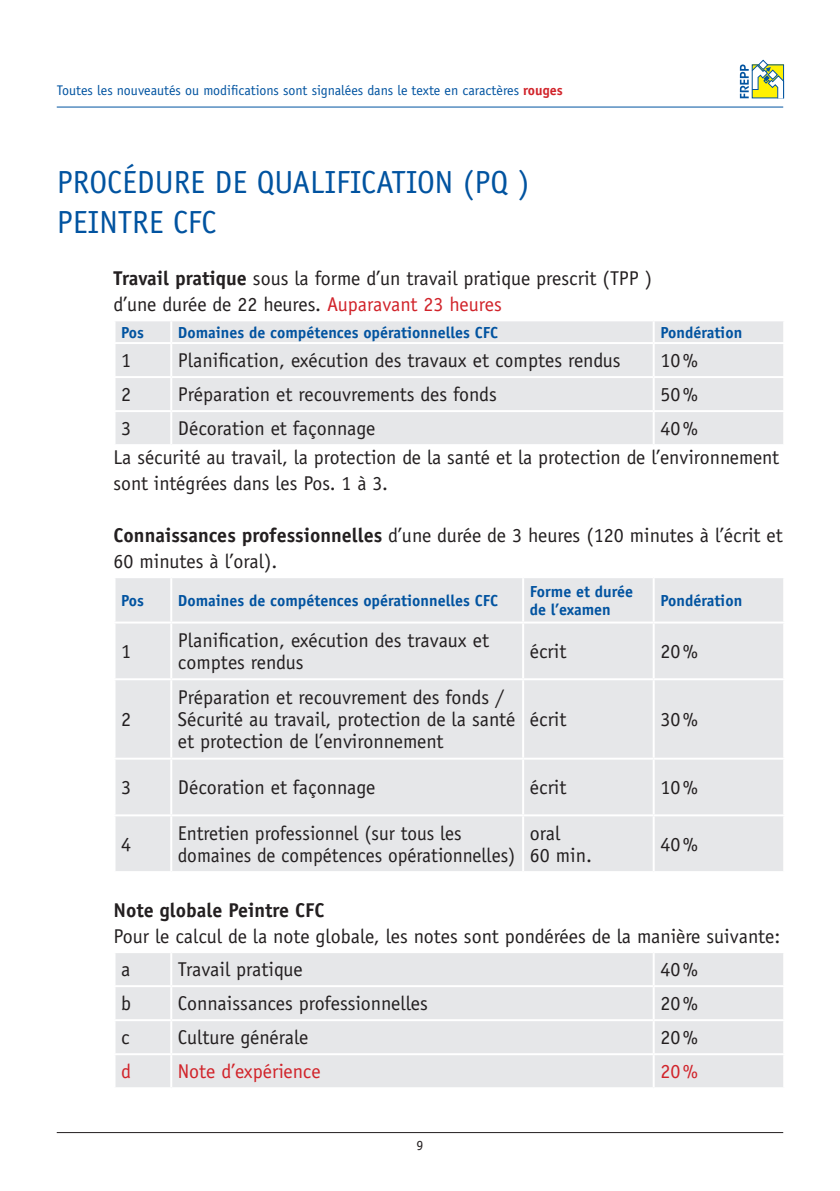
<style>
.page{position:relative;width:840px;height:1191px;background:#fff}
.page>*{position:absolute;margin:0;border:0;box-sizing:border-box;transform-origin:0 0}
.t1{font:32px/40px "Officina Sans Std";color:#0153a0}
.t2{font:20px/22px "Officina Sans Std";color:#231f20}
.t3{font:700 20px "Officina Sans Std";color:#231f20}
.t4{font:20px "Officina Sans Std";color:#d1232a}
.t5{font:700 16px/18px "Officina Sans Std";color:#0153a0}
.t6{font:14px "Officina Sans Std";color:#0153a0}
.t7{font:14px "Officina Sans Std";color:#231f20}
.s1{font-weight:700;color:#d1232a}
.s2{font-weight:700}
.s3{color:#d1232a}
</style>
<div class="page">
<hr style="left:57px;top:107px;width:725px;height:1px;background:#0153a0">
<hr style="left:57px;top:1132px;width:725px;height:1px;background:#231f20">
<svg style="left:739px;top:59px;width:45px;height:40px"></svg>
<div style="left:115px;top:321px;width:667px;height:123px;background:#e6e7e9"></div>
<hr style="left:170px;top:321px;width:2px;height:21px;background:#fff">
<hr style="left:652px;top:321px;width:2px;height:21px;background:#fff">
<hr style="left:113px;top:342px;width:58px;height:2px;background:#fff">
<hr style="left:171px;top:342px;width:482px;height:2px;background:#fff">
<hr style="left:170px;top:344px;width:2px;height:32px;background:#fff">
<hr style="left:653px;top:342px;width:131px;height:2px;background:#fff">
<hr style="left:652px;top:344px;width:2px;height:32px;background:#fff">
<hr style="left:113px;top:376px;width:58px;height:2px;background:#fff">
<hr style="left:171px;top:376px;width:482px;height:2px;background:#fff">
<hr style="left:170px;top:378px;width:2px;height:32px;background:#fff">
<hr style="left:653px;top:376px;width:131px;height:2px;background:#fff">
<hr style="left:652px;top:378px;width:2px;height:32px;background:#fff">
<hr style="left:113px;top:410px;width:58px;height:2px;background:#fff">
<hr style="left:171px;top:410px;width:482px;height:2px;background:#fff">
<hr style="left:170px;top:412px;width:2px;height:32px;background:#fff">
<hr style="left:653px;top:410px;width:131px;height:2px;background:#fff">
<hr style="left:652px;top:412px;width:2px;height:32px;background:#fff">
<div style="left:115px;top:578px;width:667px;height:293px;background:#e6e7e9"></div>
<hr style="left:170px;top:578px;width:2px;height:43px;background:#fff">
<hr style="left:522px;top:578px;width:2px;height:43px;background:#fff">
<hr style="left:652px;top:578px;width:2px;height:43px;background:#fff">
<hr style="left:113px;top:621px;width:58px;height:2px;background:#fff">
<hr style="left:171px;top:621px;width:352px;height:2px;background:#fff">
<hr style="left:170px;top:623px;width:2px;height:55px;background:#fff">
<hr style="left:523px;top:621px;width:130px;height:2px;background:#fff">
<hr style="left:522px;top:623px;width:2px;height:55px;background:#fff">
<hr style="left:653px;top:621px;width:131px;height:2px;background:#fff">
<hr style="left:652px;top:623px;width:2px;height:55px;background:#fff">
<hr style="left:113px;top:678px;width:58px;height:2px;background:#fff">
<hr style="left:171px;top:678px;width:352px;height:2px;background:#fff">
<hr style="left:170px;top:680px;width:2px;height:77px;background:#fff">
<hr style="left:523px;top:678px;width:130px;height:2px;background:#fff">
<hr style="left:522px;top:680px;width:2px;height:77px;background:#fff">
<hr style="left:653px;top:678px;width:131px;height:2px;background:#fff">
<hr style="left:652px;top:680px;width:2px;height:77px;background:#fff">
<hr style="left:113px;top:757px;width:58px;height:2px;background:#fff">
<hr style="left:171px;top:757px;width:352px;height:2px;background:#fff">
<hr style="left:170px;top:759px;width:2px;height:55px;background:#fff">
<hr style="left:523px;top:757px;width:130px;height:2px;background:#fff">
<hr style="left:522px;top:759px;width:2px;height:55px;background:#fff">
<hr style="left:653px;top:757px;width:131px;height:2px;background:#fff">
<hr style="left:652px;top:759px;width:2px;height:55px;background:#fff">
<hr style="left:113px;top:814px;width:58px;height:2px;background:#fff">
<hr style="left:171px;top:814px;width:352px;height:2px;background:#fff">
<hr style="left:170px;top:816px;width:2px;height:55px;background:#fff">
<hr style="left:523px;top:814px;width:130px;height:2px;background:#fff">
<hr style="left:522px;top:816px;width:2px;height:55px;background:#fff">
<hr style="left:653px;top:814px;width:131px;height:2px;background:#fff">
<hr style="left:652px;top:816px;width:2px;height:55px;background:#fff">
<div style="left:115px;top:953px;width:667px;height:134px;background:#e6e7e9"></div>
<hr style="left:170px;top:953px;width:2px;height:32px;background:#fff">
<hr style="left:652px;top:953px;width:2px;height:32px;background:#fff">
<hr style="left:113px;top:985px;width:58px;height:2px;background:#fff">
<hr style="left:171px;top:985px;width:482px;height:2px;background:#fff">
<hr style="left:170px;top:987px;width:2px;height:32px;background:#fff">
<hr style="left:653px;top:985px;width:131px;height:2px;background:#fff">
<hr style="left:652px;top:987px;width:2px;height:32px;background:#fff">
<hr style="left:113px;top:1019px;width:58px;height:2px;background:#fff">
<hr style="left:171px;top:1019px;width:482px;height:2px;background:#fff">
<hr style="left:170px;top:1021px;width:2px;height:32px;background:#fff">
<hr style="left:653px;top:1019px;width:131px;height:2px;background:#fff">
<hr style="left:652px;top:1021px;width:2px;height:32px;background:#fff">
<hr style="left:113px;top:1053px;width:58px;height:2px;background:#fff">
<hr style="left:171px;top:1053px;width:482px;height:2px;background:#fff">
<hr style="left:170px;top:1055px;width:2px;height:32px;background:#fff">
<hr style="left:653px;top:1053px;width:131px;height:2px;background:#fff">
<hr style="left:652px;top:1055px;width:2px;height:32px;background:#fff">
<p class="t6" style="left:57px;top:82px;width:507px">Toutes les nouveautés ou modifications sont signalées dans le texte en caractères <span class="s1">rouges</span></p>
<h1 class="t1" style="left:57px;top:162px;width:474px">PROCÉDURE DE QUALIFICATION (PQ )<br>PEINTRE CFC</h1>
<p class="t2" style="left:113px;top:266px;width:540px;line-height:26px"><span class="s2">Travail pratique</span> sous la forme d’un travail pratique prescrit (TPP ) d’une durée de 22 heures. <span class="s3">Auparavant 23 heures</span></p>
<p class="t5" style="left:121px;top:323px;width:24px">Pos</p>
<p class="t5" style="left:178px;top:323px;width:322px">Domaines de compétences opérationnelles CFC</p>
<p class="t5" style="left:660px;top:323px;width:83px">Pondération</p>
<p class="t2" style="left:121px;top:349px;width:11px">1</p>
<p class="t2" style="left:178px;top:349px;width:444px">Planification, exécution des travaux et comptes rendus</p>
<p class="t2" style="left:660px;top:349px;width:39px">10%</p>
<p class="t2" style="left:121px;top:383px;width:11px">2</p>
<p class="t2" style="left:178px;top:383px;width:320px">Préparation et recouvrements des fonds</p>
<p class="t2" style="left:660px;top:383px;width:39px">50%</p>
<p class="t2" style="left:121px;top:417px;width:11px">3</p>
<p class="t2" style="left:178px;top:417px;width:199px">Décoration et façonnage</p>
<p class="t2" style="left:113px;top:414px;width:666px;line-height:28.8px;text-indent:546px">40%<br>La sécurité au travail, la protection de la santé et la protection de l’environnement</p>
<p class="t2" style="left:113px;top:472px;width:276px">sont intégrées dans les Pos. 1 à 3.</p>
<p class="t2" style="left:113px;top:522px;width:670px;line-height:26px"><span class="s2">Connaissances professionnelles</span> d’une durée de 3 heures (120 minutes à l’écrit et<br>60 minutes à l’oral).</p>
<p class="t5" style="left:121px;top:591px;width:24px">Pos</p>
<p class="t5" style="left:178px;top:591px;width:322px">Domaines de compétences opérationnelles CFC</p>
<p class="t5" style="left:529px;top:582px;width:105px">Forme et durée de l’examen</p>
<p class="t5" style="left:660px;top:591px;width:83px">Pondération</p>
<p class="t2" style="left:121px;top:640px;width:12px">1</p>
<p class="t2" style="left:178px;top:629px;width:312px">Planification, exécution des travaux et comptes rendus</p>
<p class="t2" style="left:529px;top:640px;width:38px">écrit</p>
<p class="t2" style="left:660px;top:640px;width:39px">20%</p>
<p class="t2" style="left:121px;top:708px;width:11px">2</p>
<p class="t2" style="left:178px;top:686px;width:339px">Préparation et recouvrement des fonds /<br>Sécurité au travail, protection de la santé et protection de l’environnement</p>
<p class="t2" style="left:529px;top:708px;width:38px">écrit</p>
<p class="t2" style="left:660px;top:708px;width:39px">30%</p>
<p class="t2" style="left:121px;top:776px;width:12px">3</p>
<p class="t2" style="left:178px;top:776px;width:199px">Décoration et façonnage</p>
<p class="t2" style="left:529px;top:776px;width:38px">écrit</p>
<p class="t2" style="left:660px;top:776px;width:39px">10%</p>
<p class="t2" style="left:121px;top:833px;width:11px">4</p>
<p class="t2" style="left:178px;top:822px;width:339px">Entretien professionnel (sur tous les domaines de compétences opérationnelles)</p>
<p class="t2" style="left:529px;top:822px;width:64px">oral<br>60 min.</p>
<p class="t2" style="left:660px;top:833px;width:39px">40%</p>
<p class="t3" style="left:113px;top:897px;width:212px">Note globale Peintre CFC</p>
<p class="t2" style="left:121px;top:919px;width:660px;line-height:33.2px;text-indent:-8px">Pour le calcul de la note globale, les notes sont pondérées de la manière suivante: a</p>
<p class="t2" style="left:178px;top:958px;width:126px">Travail pratique</p>
<p class="t2" style="left:660px;top:958px;width:39px">40%</p>
<p class="t2" style="left:121px;top:992px;width:12px">b</p>
<p class="t2" style="left:178px;top:992px;width:251px">Connaissances professionnelles</p>
<p class="t2" style="left:660px;top:992px;width:39px">20%</p>
<p class="t2" style="left:121px;top:1026px;width:10px">c</p>
<p class="t2" style="left:178px;top:1026px;width:132px">Culture générale</p>
<p class="t2" style="left:660px;top:1026px;width:39px">20%</p>
<p class="t4" style="left:121px;top:1060px;width:12px">d</p>
<p class="t4" style="left:178px;top:1060px;width:144px">Note d’expérience</p>
<p class="t4" style="left:660px;top:1060px;width:39px">20%</p>
<p class="t7" style="left:416px;top:1137px;width:8px">9</p>
</div>
